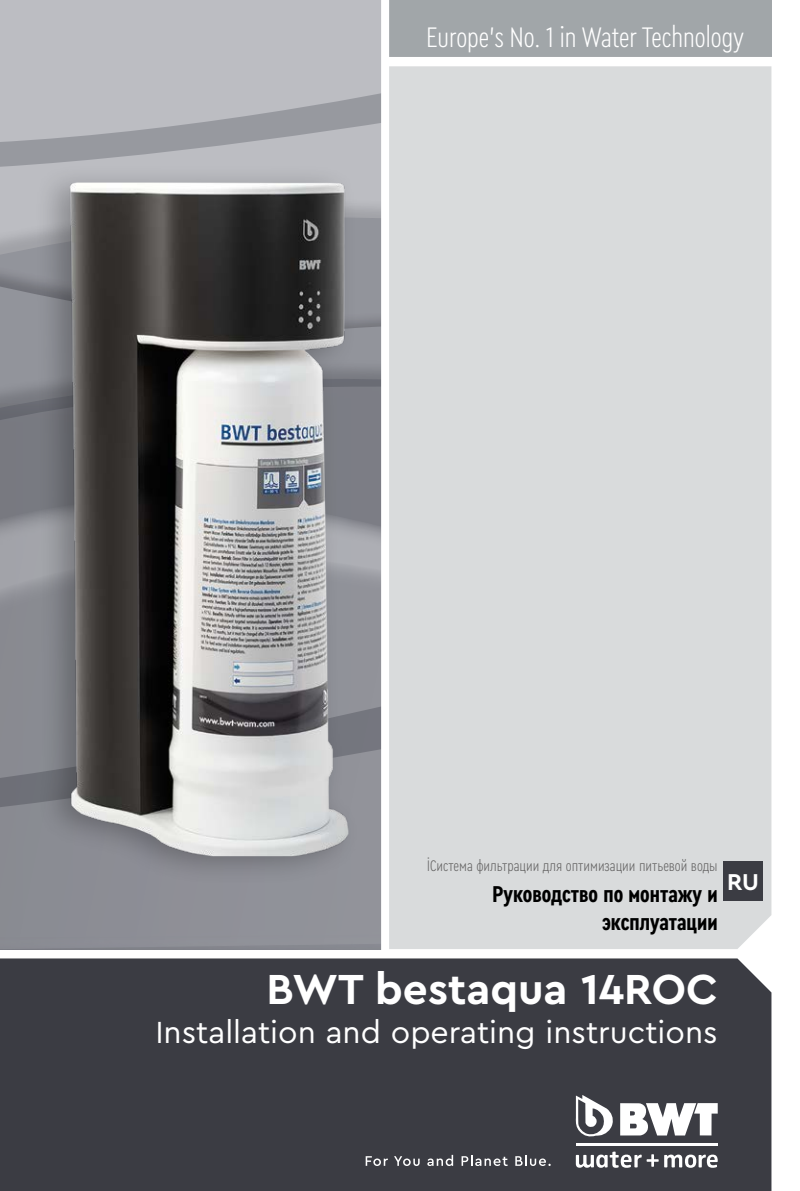
<style>
.page{position:relative;width:800px;height:1191px;background:#fff}
.page>*{position:absolute;margin:0;border:0;box-sizing:border-box;transform-origin:0 0}
.head_EBA{font:700 44px "Cera PRO";color:#fff}
.subhead_EBA{font:32px "Cera PRO";color:#fff}
.claim{font:300 29.6px "Cera Condensed Pro";color:#fff}
.head_content{font:700 24px/28px "Cera Condensed Pro";color:#000;text-align:right}
.Nummer_weiß_groß{font:700 24px "Cera PRO";color:#fff}
.subhead_content{font:300 16px "Cera Condensed Pro";color:#646363}
</style>
<div class="page">
<svg style="left:0;top:318px;width:381px;height:140px;background:#83858c"></svg>
<svg style="left:0;top:458px;width:381px;height:491px;background:#8c8d94"></svg>
<svg style="left:0;top:622px;width:381px;height:210px;background:#86888f"></svg>
<div style="left:0;top:0;width:381px;height:173px;background:#bcbdc2"></div>
<div style="left:0;top:958px;width:771px;height:233px;background:#3b3c43"></div>
<svg style="left:620px;top:1103px;width:97px;height:32px"></svg>
<svg style="left:575px;top:1094px;width:38px;height:43px"></svg>
<hr style="left:575px;top:1143px;width:142px;height:3px;background:#fff">
<svg style="left:575px;top:1151px;width:83px;height:16px"></svg>
<svg style="left:664px;top:1154px;width:53px;height:13px"></svg>
<svg style="left:365px;top:1156px;width:23px;height:10px"></svg>
<svg style="left:394px;top:1156px;width:25px;height:10px"></svg>
<svg style="left:427px;top:1154px;width:26px;height:12px"></svg>
<svg style="left:461px;top:1154px;width:46px;height:12px"></svg>
<svg style="left:515px;top:1154px;width:35px;height:12px"></svg>
<div style="left:389px;top:66px;width:382px;height:883px;background:#d9dbdc"></div>
<div style="left:384px;top:0;width:387px;height:61px;background:#a1a6a9"></div>
<div style="left:723px;top:860px;width:39px;height:40px;background:#3b3c43"></div>
<div style="left:382px;top:57px;width:398px;height:8px;background:#fff"></div>
<div style="left:381px;top:0;width:8px;height:952px;background:#fff"></div>
<div style="left:34px;top:163px;width:326px;height:723px;background:#000;opacity:.26"></div>
<img style="left:47px;top:61px;width:322px;height:869px">
<p class="claim" style="left:426px;top:17px;width:319px">Europe’s No. 1 in Water Technology</p>
<p class="subhead_content" style="left:427px;top:855px;width:292px">İСистема фильтрации для оптимизации питьевой воды</p>
<p class="head_content" style="left:492px;top:879px;width:226px">Руководство по монтажу и эксплуатации</p>
<p class="Nummer_weiß_groß" style="left:727px;top:866px;width:33px">RU</p>
<p class="head_EBA" style="left:266px;top:960px;width:452px">BWT bestaqua 14ROC</p>
<p class="subhead_EBA" style="left:155px;top:1010px;width:563px">Installation and operating instructions</p>
</div>
